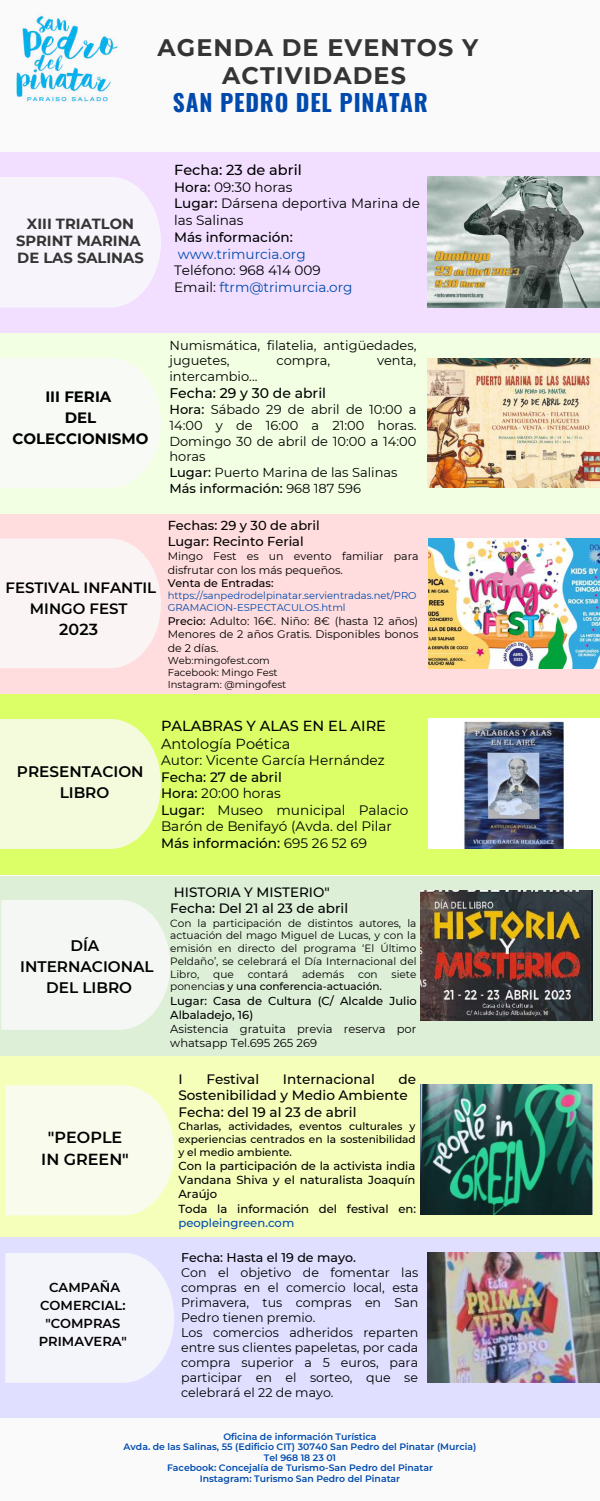
<style>
.page{position:relative;width:600px;height:1501px;background:#fff}
.page>*{position:absolute;margin:0;border:0;box-sizing:border-box;transform-origin:0 0}
.t1{font:700 23.9px/28.5px "Montserrat";letter-spacing:.045em;color:#343434;text-align:center}
.t2{font:700 23.4px "Oswald";letter-spacing:.035em;color:#004aad}
.t3{font:600 16px/21.8px "Montserrat";color:#000;text-align:center}
.t4{font:600 15.3px/21.3px "Montserrat";color:#000;text-align:center}
.t5{font:600 15px/21px "Montserrat";color:#000;text-align:center}
.t6{font:700 15px/21px "Montserrat";color:#000;text-align:center}
.t7{font:700 14.7px/17.2px "Montserrat";color:#343434;text-align:center}
.t8{font:500 14.5px "Montserrat";color:#000}
.t9{font:14.5px "Montserrat";color:#000}
.t10{font:500 14px "Montserrat";color:#000}
.t11{font:13.7px/16.5px "Montserrat";color:#000}
.t12{font:13.6px/16.7px "Montserrat";color:#000}
.t13{font:500 13.6px/16.5px "Montserrat";color:#000}
.t14{font:13.6px "Montserrat";color:#004aad}
.t15{font:500 13.5px/16.5px "Montserrat";color:#000}
.t16{font:13px/15.8px "Montserrat";color:#000}
.t17{font:500 13px/15.8px "Montserrat";color:#000}
.t18{font:600 13px/18px "Montserrat";color:#000;text-align:center}
.t19{font:12.6px/15px "Montserrat";color:#000}
.t20{font:500 12.6px "Montserrat";color:#000}
.t21{font:500 11.6px/14.2px "Montserrat";color:#000}
.t22{font:500 11.6px "Montserrat";color:#004aad}
.t23{font:11.5px/14.2px "Montserrat";color:#000}
.t24{font:500 11.5px/14.2px "Montserrat";color:#000}
.t25{font:11px/13.5px "Montserrat";color:#000}
.t26{font:500 11px "Montserrat";color:#000}
.t27{font:500 10.6px/12.8px "Montserrat";color:#000;text-align:justify}
.t28{font:10.5px/12.8px "Montserrat";color:#000;text-align:justify}
.t29{font:500 10.5px "Montserrat";color:#000}
.t30{font:10px/12px "Montserrat";color:#004aad}
.t31{font:10px/12px "Montserrat";color:#000}
.t32{font:600 9.3px/10.5px "Montserrat";color:#004aad;text-align:center}
.s1{font-weight:500}
.s2{color:#004aad}
.s3{font-weight:400}
</style>
<div class="page">
<div style="left:0;top:0;width:600px;height:1500px;background:#fafafa"></div>
<div style="left:0;top:333px;width:600px;height:180px;background:#f3ffe2"></div>
<img style="left:428px;top:358px;width:172px;height:130px">
<div style="left:0;top:514px;width:600px;height:180px;background:#ffdcdd"></div>
<div style="left:0;top:694px;width:600px;height:180px;background:#dcff68"></div>
<div style="left:0;top:876px;width:600px;height:180px;background:#ddefd7"></div>
<div style="left:0;top:1056px;width:600px;height:180px;background:#f5ffba"></div>
<div style="left:0;top:1237px;width:600px;height:180px;background:#e0dfff"></div>
<div style="left:0;top:152px;width:600px;height:180px;background:#f2dfff"></div>
<img style="left:428px;top:177px;width:172px;height:130px">
<img style="left:429px;top:538px;width:171px;height:130px">
<img style="left:429px;top:718px;width:171px;height:130px">
<div style="left:0;top:177px;width:161px;height:130px;background:#f8f4fb"></div>
<div style="left:0;top:358px;width:161px;height:130px;background:#f8fbf5"></div>
<svg style="left:0;top:538px;width:161px;height:130px;background:#fbf2f2"></svg>
<div style="left:0;top:719px;width:161px;height:129px;background:#f4fbdc"></div>
<img style="left:16px;top:16px;width:102px;height:86px">
<div style="left:1px;top:900px;width:169px;height:129px;background:#f4f7f3"></div>
<svg style="left:5px;top:1085px;width:169px;height:130px;background:#f8fbe9"></svg>
<img style="left:420px;top:890px;width:172px;height:130px">
<img style="left:420px;top:1084px;width:172px;height:130px">
<div style="left:5px;top:1253px;width:169px;height:129px;background:#f4f4fb"></div>
<img style="left:428px;top:1252px;width:172px;height:130px">
<h1 class="t1" style="left:158px;top:33px;width:322px">AGENDA DE EVENTOS Y<br>ACTIVIDADES</h1>
<h2 class="t2" style="left:173px;top:84px;width:257px">SAN PEDRO DEL PINATAR</h2>
<p class="t7" style="left:16px;top:215px;width:129px">XIII TRIATLON<br>SPRINT MARINA<br>DE LAS SALINAS</p>
<p class="t8" style="left:174px;top:161px;width:129px">Fecha: 23 de abril</p>
<p class="t12" style="left:174px;top:178px;width:247px"><span class="s1">Hora:</span> 09:30 horas<br><span class="s1">Lugar:</span> Dársena deportiva Marina de las Salinas</p>
<p class="t13" style="left:174px;top:229px;width:120px">Más información:</p>
<p class="t14" style="left:178px;top:245px;width:129px">www.trimurcia.org</p>
<p class="t12" style="left:174px;top:262px;width:180px">Teléfono: 968 414 009<br>Email: <span class="s2">ftrm@trimurcia.org</span></p>
<p class="t6" style="left:13px;top:386px;width:137px">III FERIA<br>DEL<br>COLECCIONISMO</p>
<p class="t5" style="left:5px;top:576px;width:152px">FESTIVAL INFANTIL<br>MINGO FEST</p>
<p class="t3" style="left:59px;top:618px;width:40px">2023</p>
<p class="t16" style="left:169px;top:337px;width:249px">Numismática, filatelia, antigüedades, juguetes,</p>
<p class="t16" style="left:276px;top:352px;width:55px">compra,</p>
<p class="t16" style="left:377px;top:352px;width:41px">venta,</p>
<p class="t16" style="left:169px;top:368px;width:90px">intercambio...</p>
<p class="t10" style="left:169px;top:384px;width:158px">Fecha: 29 y 30 de abril</p>
<p class="t16" style="left:169px;top:401px;width:249px"><span class="s1">Hora:</span> Sábado 29 de abril de 10:00 a<br>14:00 y de 16:00 a 21:00 horas.<br>Domingo 30 de abril de 10:00 a 14:00 horas<br><span class="s1">Lugar:</span> Puerto Marina de las Salinas<br><span class="s1">Más información:</span> 968 187 596</p>
<p class="t17" style="left:168px;top:517px;width:154px">Fechas: 29 y 30 de abril<br>Lugar: Recinto Ferial</p>
<p class="t25" style="left:168px;top:549px;width:252px">Mingo Fest es un evento familiar para disfrutar con los más pequeños.</p>
<p class="t26" style="left:168px;top:576px;width:107px">Venta de Entradas:</p>
<p class="t30" style="left:168px;top:589px;width:251px">https://sanpedrodelpinatar.servientradas.net/PRO<br>GRAMACION-ESPECTACULOS.html</p>
<p class="t25" style="left:168px;top:613px;width:252px;text-align:justify"><span class="s1">Precio:</span> Adulto: 16€. Niño: 8€ (hasta 12 años)<br>Menores de 2 años Gratis. Disponibles bonos de 2 días.</p>
<p class="t31" style="left:168px;top:654px;width:120px">Web:mingofest.com<br>Facebook: Mingo Fest<br>Instagram: @mingofest</p>
<p class="t4" style="left:17px;top:760px;width:128px">PRESENTACION<br>LIBRO</p>
<p class="t8" style="left:161px;top:716px;width:227px">PALABRAS Y ALAS EN EL AIRE</p>
<p class="t9" style="left:161px;top:734px;width:131px">Antología Poética</p>
<p class="t11" style="left:161px;top:752px;width:225px">Autor: Vicente García Hernández</p>
<p class="t11" style="left:161px;top:768px;width:249px"><span class="s1">Fecha: 27 de abril<br>Hora:</span> 20:00 horas<br><span class="s1">Lugar:</span> Museo municipal Palacio<br>Barón de Benifayó (Avda. del Pilar<br><span class="s1">Más información:</span> 695 26 52 69</p>
<p class="t4" style="left:20px;top:934px;width:135px">DÍA<br>INTERNACIONAL<br>DEL LIBRO</p>
<p class="t3" style="left:41px;top:1126px;width:89px">"PEOPLE<br>IN GREEN"</p>
<p class="t18" style="left:39px;top:1278px;width:90px">CAMPAÑA<br>COMERCIAL: "COMPRAS<br>PRIMAVERA"</p>
<p class="t15" style="left:170px;top:883px;width:179px">HISTORIA Y MISTERIO"<br>Fecha: Del 21 al 23 de abril</p>
<p class="t28" style="left:170px;top:916px;width:248px">Con la participación de distintos autores, la actuación del mago Miguel de Lucas, y con la emisión en directo del programa ‘El Último Peldaño’, se celebrará el Día Internacional del Libro,</p>
<p class="t28" style="left:213px;top:967px;width:22px">que</p>
<p class="t28" style="left:248px;top:967px;width:42px">contará</p>
<p class="t28" style="left:302px;top:967px;width:44px">además</p>
<p class="t28" style="left:358px;top:967px;width:21px">con</p>
<p class="t28" style="left:392px;top:967px;width:26px">siete</p>
<p class="t29" style="left:170px;top:980px;width:213px"><span class="s3">ponencia</span>s y una conferencia-actuación.</p>
<p class="t24" style="left:170px;top:993px;width:248px">Lugar: Casa de Cultura (C/ Alcalde Julio<br>Albaladejo, 16)</p>
<p class="t23" style="left:170px;top:1021px;width:248px">Asistencia gratuita previa reserva por whatsapp Tel.695 265 269</p>
<p class="t13" style="left:178px;top:1070px;width:6px">I</p>
<p class="t13" style="left:206px;top:1070px;width:54px">Festival</p>
<p class="t13" style="left:283px;top:1070px;width:93px">Internacional</p>
<p class="t13" style="left:178px;top:1070px;width:239px;text-indent:220px">de<br>Sostenibilidad y Medio Ambiente<br>Fecha: del 19 al 23 de abril</p>
<p class="t27" style="left:178px;top:1119px;width:239px">Charlas, actividades, eventos culturales y experiencias centrados en la sostenibilidad y el medio ambiente.</p>
<p class="t21" style="left:178px;top:1158px;width:239px">Con la participación de la activista india<br>Vandana Shiva y el naturalista Joaquín<br>Araújo<br>Toda la información del festival en:</p>
<p class="t22" style="left:178px;top:1215px;width:117px">peopleingreen.com</p>
<p class="t20" style="left:181px;top:1249px;width:176px">Fecha: Hasta el 19 de mayo.</p>
<p class="t19" style="left:181px;top:1264px;width:239px">Con el objetivo de fomentar las compras en el comercio local, esta<br>Primavera, tus compras en San<br>Pedro tienen premio.<br>Los comercios adheridos reparten entre sus clientes papeletas, por cada compra superior a 5 euros, para participar en el sorteo, que se celebrará el 22 de mayo.</p>
<p class="t32" style="left:124px;top:1430px;width:354px">Oficina de información Turística<br>Avda. de las Salinas, 55 (Edificio CIT) 30740 San Pedro del Pinatar (Murcia)<br>Tel 968 18 23 01<br>Facebook: Concejalía de Turismo-San Pedro del Pinatar<br>Instagram: Turismo San Pedro del Pinatar</p>
</div>
